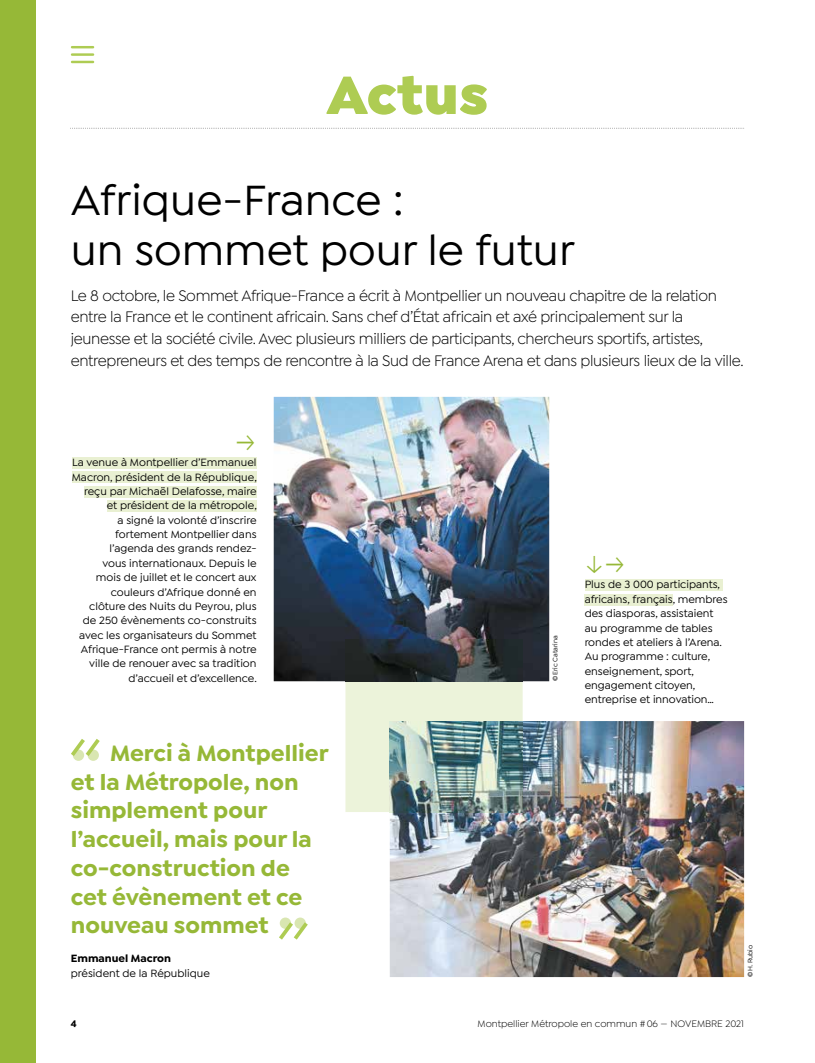
<style>
.page{position:relative;width:815px;height:1063px;background:#fff}
.page>*{position:absolute;margin:0;border:0;box-sizing:border-box;transform-origin:0 0}
.t1{font:900 57.5px "Isidora Sans";color:#aecc53}
.t2{font:500 45px/50.2px "Isidora Sans";color:#000}
.t3{font:700 23.75px/28.8px "Isidora Sans";color:#96b837}
.t4{font:16.25px/21.6px "Isidora Sans";letter-spacing:-.02em;color:#000;scale:.96 1}
.t5{font:500 11.25px/14.4px "Isidora Sans";color:#000;text-align:right}
.t6{font:700 11.25px "Isidora Sans";color:#000}
.t7{font:10px "Isidora Sans";color:#000}
.t8{font:700 10px "Isidora Sans";color:#000}
.t9{font:500 6.88px "Isidora Sans";color:#000}
</style>
<div class="page">
<hr style="left:71px;top:46px;width:23px;height:2px;background:#aecc53">
<hr style="left:71px;top:53px;width:23px;height:3px;background:#aecc53">
<hr style="left:71px;top:61px;width:23px;height:2px;background:#aecc53">
<svg style="left:70px;top:128px;width:674px;height:1px"></svg>
<div style="left:72px;top:457px;width:185px;height:12px;background:#e9f0d2"></div>
<div style="left:72px;top:472px;width:185px;height:11px;background:#e9f0d2"></div>
<div style="left:84px;top:486px;width:173px;height:11px;background:#e9f0d2"></div>
<div style="left:107px;top:501px;width:150px;height:11px;background:#e9f0d2"></div>
<div style="left:585px;top:580px;width:138px;height:11px;background:#e9f0d2"></div>
<div style="left:585px;top:594px;width:88px;height:11px;background:#e9f0d2"></div>
<div style="left:0;top:0;width:35px;height:1063px;background:#96b837"></div>
<img style="left:390px;top:721px;width:354px;height:256px">
<img style="left:274px;top:397px;width:275px;height:284px">
<div style="left:345px;top:681px;width:178px;height:131px;background:#ecf3da"></div>
<img style="left:390px;top:721px;width:133px;height:91px">
<img style="left:345px;top:639px;width:178px;height:42px">
<div style="left:73px;top:750px;width:11px;height:11px;background:#d9e6b1;border-radius:50%"></div>
<div style="left:88px;top:750px;width:11px;height:11px;background:#d9e6b1;border-radius:50%"></div>
<svg style="left:71px;top:739px;width:29px;height:17px"></svg>
<div style="left:295px;top:918px;width:11px;height:11px;background:#d9e6b1;border-radius:50%"></div>
<div style="left:280px;top:918px;width:11px;height:11px;background:#d9e6b1;border-radius:50%"></div>
<svg style="left:279px;top:922px;width:29px;height:18px"></svg>
<h1 class="t1" style="left:326px;top:58px;width:164px">Actus</h1>
<h2 class="t2" style="left:71px;top:175px;width:505px">Afrique-France :<br>un sommet pour le futur</h2>
<p class="t4" style="left:71px;top:285px;width:702px">Le 8 octobre, le Sommet Afrique-France a écrit à Montpellier un nouveau chapitre de la relation entre la France et le continent africain. Sans chef d’État africain et axé principalement sur la jeunesse et la société civile. Avec plusieurs milliers de participants, chercheurs sportifs, artistes, entrepreneurs et des temps de rencontre à la Sud de France Arena et dans plusieurs lieux de la ville.</p>
<p class="t5" style="left:72px;top:455px;width:187px">La venue à Montpellier d’Emmanuel<br>Macron, président de la République, reçu par Michaël Delafosse, maire et président de la métropole,<br>a signé la volonté d’inscrire fortement Montpellier dans l’agenda des grands rendez-<br>vous internationaux. Depuis le<br>mois de juillet et le concert aux couleurs d’Afrique donné en<br>clôture des Nuits du Peyrou, plus<br>de 250 évènements co-construits avec les organisateurs du Sommet<br>Afrique-France ont permis à notre ville de renouer avec sa tradition d’accueil et d’excellence.</p>
<h3 class="t3" style="left:71px;top:739px;width:259px;text-indent:39px">Merci à Montpellier et la Métropole, non simplement pour l’accueil, mais pour la co-construction de cet évènement et ce nouveau sommet</h3>
<p class="t6" style="left:71px;top:951px;width:102px">Emmanuel Macron</p>
<p class="t5" style="left:71px;top:966px;width:141px">président de la République</p>
<p class="t9" style="left:551px;top:681px;width:47px;rotate:-90deg">©Eric Catarina</p>
<p class="t5" style="left:585px;top:577px;width:144px;text-align:left">Plus de 3 000 participants, africains, français, membres des diasporas, assistaient au programme de tables rondes et ateliers à l’Arena.<br>Au programme : culture, enseignement, sport, engagement citoyen, entreprise et innovation…</p>
<p class="t9" style="left:746px;top:977px;width:34px;rotate:-90deg">©H. Rubio</p>
<p class="t8" style="left:71px;top:1017px;width:7px">4</p>
<p class="t7" style="left:478px;top:1018px;width:268px">Montpellier Métropole en commun # 06 — NOVEMBRE 2021</p>
</div>
